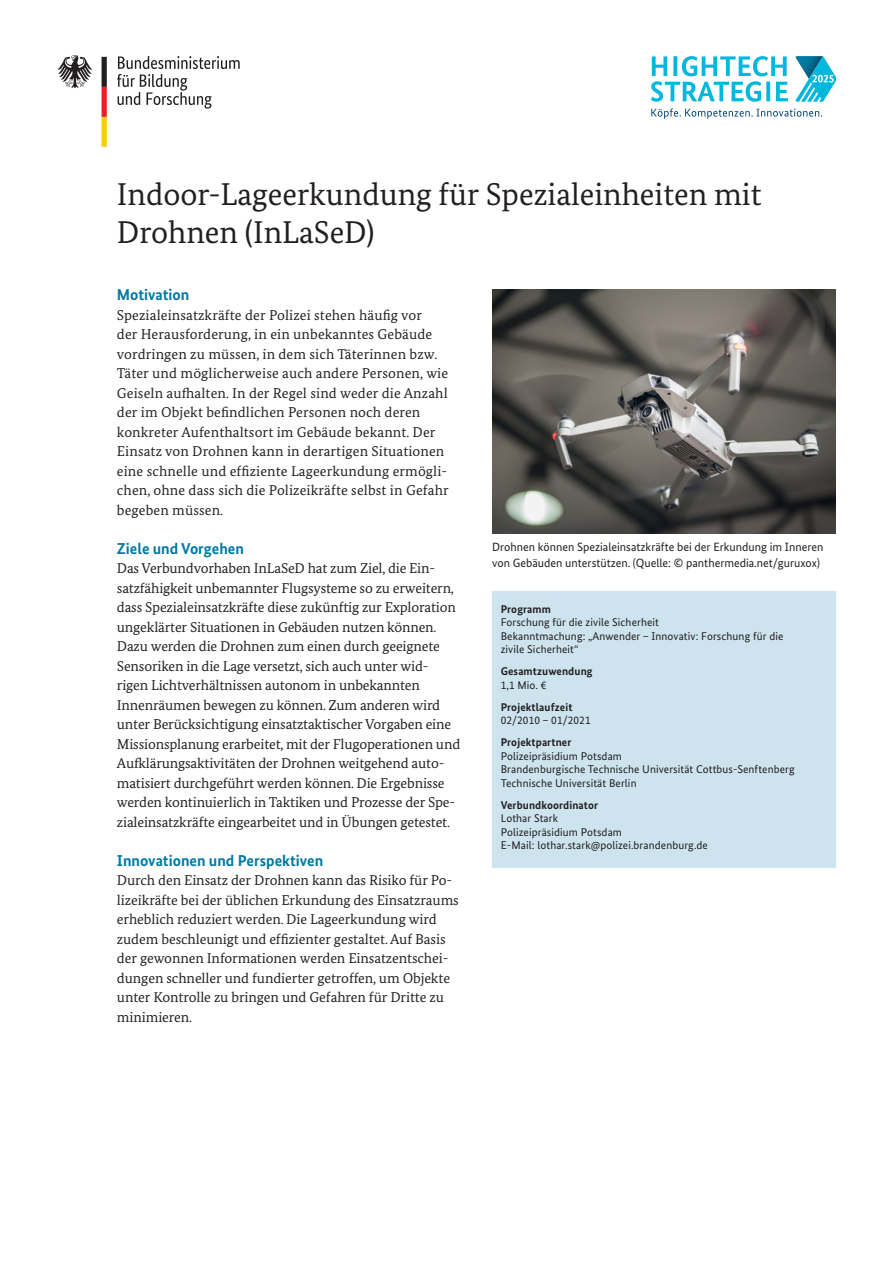
<style>
.page{position:relative;width:893px;height:1263px;background:#fff}
.page>*{position:absolute;margin:0;border:0;box-sizing:border-box;transform-origin:0 0}
.t1{font:31.5px/37.5px "Bundes Serif";color:#231f20}
.t2{font:700 15.75px "Bundes Sans";color:#0079a3}
.t3{font:14.25px/19.5px "Bundes Serif";letter-spacing:-.005em;color:#231f20}
.t4{font:14.25px/19.5px "Bundes Serif";letter-spacing:.015em;color:#231f20}
.t5{font:12px/15.8px "Bundes Sans";color:#231f20}
.t6{font:11.25px/13.5px "Bundes Sans";letter-spacing:.01em;color:#231f20}
.t7{font:700 11.25px "Bundes Sans";letter-spacing:.01em;color:#231f20}
</style>
<div class="page">
<div style="left:492px;top:591px;width:344px;height:276px;background:#cde4ef"></div>
<svg style="left:117px;top:56px;width:123px;height:53px"></svg>
<svg style="left:57px;top:55px;width:35px;height:33px"></svg>
<svg style="left:102px;top:57px;width:5px;height:90px"></svg>
<svg style="left:651px;top:56px;width:137px;height:46px"></svg>
<svg style="left:673px;top:56px;width:4px;height:20px"></svg>
<svg style="left:766px;top:82px;width:4px;height:19px"></svg>
<svg style="left:651px;top:108px;width:171px;height:11px"></svg>
<svg style="left:795px;top:56px;width:41px;height:46px"></svg>
<img style="left:492px;top:289px;width:344px;height:245px">
<h1 class="t1" style="left:117px;top:175px;width:646px">Indoor-Lageerkundung für Spezialeinheiten mit<br>Drohnen (InLaSeD)</h1>
<h2 class="t2" style="left:117px;top:285px;width:74px">Motivation</h2>
<p class="t4" style="left:117px;top:305px;width:333px">Spezialeinsatzkräfte der Polizei stehen häufig vor<br>der Herausforderung, in ein unbekanntes Gebäude vordringen zu müssen, in dem sich Täterinnen bzw.<br>Täter und möglicherweise auch andere Personen, wie Geiseln aufhalten. In der Regel sind weder die Anzahl der im Objekt befindlichen Personen noch deren konkreter Aufenthaltsort im Gebäude bekannt. Der Einsatz von Drohnen kann in derartigen Situationen eine schnelle und effiziente Lageerkundung ermögli&shy;chen, ohne dass sich die Polizeikräfte selbst in Gefahr begeben müssen.</p>
<h2 class="t2" style="left:117px;top:539px;width:129px">Ziele und Vorgehen</h2>
<p class="t3" style="left:117px;top:558px;width:345px">Das Verbundvorhaben InLaSeD hat zum Ziel, die Ein&shy;satzfähigkeit unbemannter Flugsysteme so zu erweitern, dass Spezialeinsatzkräfte diese zukünftig zur Exploration ungeklärter Situationen in Gebäuden nutzen können.<br>Dazu werden die Drohnen zum einen durch geeignete Sensoriken in die Lage versetzt, sich auch unter wid&shy;rigen Lichtverhältnissen autonom in unbekannten Innenräumen bewegen zu können. Zum anderen wird unter Berücksichtigung einsatztaktischer Vorgaben eine Missionsplanung erarbeitet, mit der Flugoperationen und Aufklärungsaktivitäten der Drohnen weitgehend auto&shy;matisiert durchgeführt werden können. Die Ergebnisse werden kontinuierlich in Taktiken und Prozesse der Spe&shy;zialeinsatzkräfte eingearbeitet und in Übungen getestet.</p>
<h2 class="t2" style="left:117px;top:851px;width:208px">Innovationen und Perspektiven</h2>
<p class="t3" style="left:117px;top:870px;width:344px">Durch den Einsatz der Drohnen kann das Risiko für Po&shy;lizeikräfte bei der üblichen Erkundung des Einsatzraums erheblich reduziert werden. Die Lageerkundung wird zudem beschleunigt und effizienter gestaltet. Auf Basis der gewonnen Informationen werden Einsatzentschei&shy;dungen schneller und fundierter getroffen, um Objekte unter Kontrolle zu bringen und Gefahren für Dritte zu minimieren.</p>
<p class="t5" style="left:492px;top:539px;width:333px">Drohnen können Spezialeinsatzkräfte bei der Erkundung im Inneren von Gebäuden unterstützen. (Quelle: © panthermedia.net/guruxox)</p>
<h3 class="t7" style="left:501px;top:602px;width:52px">Programm</h3>
<p class="t6" style="left:501px;top:615px;width:160px">Forschung für die zivile Sicherheit</p>
<p class="t6" style="left:501px;top:629px;width:284px">Bekanntmachung: „Anwender – Innovativ: Forschung für die zivile Sicherheit“</p>
<h3 class="t7" style="left:501px;top:664px;width:93px">Gesamtzuwendung</h3>
<p class="t6" style="left:501px;top:678px;width:48px">1,1 Mio. €</p>
<h3 class="t7" style="left:501px;top:700px;width:73px">Projektlaufzeit</h3>
<p class="t6" style="left:501px;top:713px;width:91px">02/2010 – 01/2021</p>
<h3 class="t7" style="left:501px;top:735px;width:72px">Projektpartner</h3>
<p class="t6" style="left:501px;top:749px;width:123px">Polizeipräsidium Potsdam</p>
<p class="t6" style="left:501px;top:762px;width:295px">Brandenburgische Technische Universität Cottbus-Senftenberg</p>
<p class="t6" style="left:501px;top:776px;width:137px">Technische Universität Berlin</p>
<h3 class="t7" style="left:501px;top:798px;width:99px">Verbundkoordinator</h3>
<p class="t6" style="left:501px;top:811px;width:59px">Lothar Stark</p>
<p class="t6" style="left:501px;top:825px;width:123px">Polizeipräsidium Potsdam</p>
<p class="t6" style="left:501px;top:838px;width:209px">E-Mail: lothar.stark@polizei.brandenburg.de</p>
</div>
